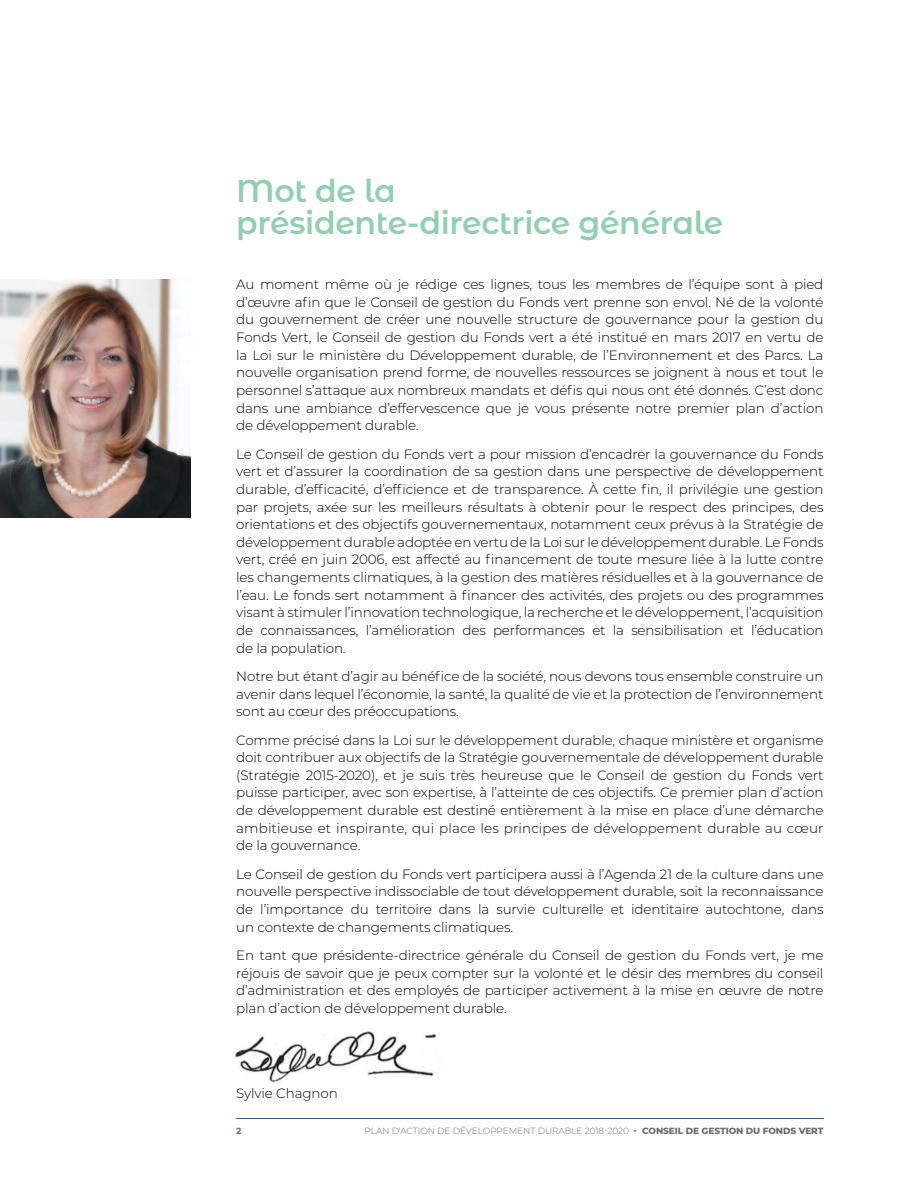
<style>
.page{position:relative;width:918px;height:1188px;background:#fff}
.page>*{position:absolute;margin:0;border:0;box-sizing:border-box;transform-origin:0 0}
.t1{font:600 31.5px/31.5px "Montserrat Alternates";letter-spacing:-.01em;color:#90d0ae}
.t2{font:300 13.5px/17.7px "Montserrat";letter-spacing:-.01em;color:#000;text-align:justify}
.t3{font:300 9px "Montserrat";letter-spacing:-.01em;color:#6d6e71}
.t4{font:800 9px "Montserrat";color:#787e54}
.s1{font-weight:800}
</style>
<div class="page">
<hr style="left:236px;top:1119px;width:588px;height:1px;background:#2e5c9e">
<img style="left:235px;top:1031px;width:205px;height:52px">
<img style="left:0;top:280px;width:190px;height:237px">
<h1 class="t1" style="left:236px;top:174px;width:489px">Mot de la présidente-directrice générale</h1>
<p class="t2" style="left:236px;top:275px;width:589px">Au moment même où je rédige ces lignes, tous les membres de l’équipe sont à pied d’œuvre afin que le Conseil de gestion du Fonds vert prenne son envol. Né de la volonté du gouvernement de créer une nouvelle structure de gouvernance pour la gestion du Fonds Vert, le Conseil de gestion du Fonds vert a été institué en mars 2017 en vertu de la Loi sur le ministère du Développement durable, de l’Environnement et des Parcs. La nouvelle organisation prend forme, de nouvelles ressources se joignent à nous et tout le personnel s’attaque aux nombreux mandats et défis qui nous ont été donnés. C’est donc dans une ambiance d’effervescence que je vous présente notre premier plan d’action de développement durable.</p>
<p class="t2" style="left:236px;top:445px;width:589px">Le Conseil de gestion du Fonds vert a pour mission d’encadrer la gouvernance du Fonds vert et d’assurer la coordination de sa gestion dans une perspective de développement durable, d’efficacité, d’efficience et de transparence. À cette fin, il privilégie une gestion par projets, axée sur les meilleurs résultats à obtenir pour le respect des principes, des orientations et des objectifs gouvernementaux, notamment ceux prévus à la Stratégie de développement durable adoptée en vertu de la Loi sur le développement durable. Le Fonds vert, créé en juin 2006, est affecté au financement de toute mesure liée à la lutte contre les changements climatiques, à la gestion des matières résiduelles et à la gouvernance de l’eau. Le fonds sert notamment à financer des activités, des projets ou des programmes visant à stimuler l’innovation technologique, la recherche et le développement, l’acquisition de connaissances, l’amélioration des performances et la sensibilisation et l’éducation de la population.</p>
<p class="t2" style="left:236px;top:667px;width:589px">Notre but étant d’agir au bénéfice de la société, nous devons tous ensemble construire un avenir dans lequel l’économie, la santé, la qualité de vie et la protection de l’environnement sont au cœur des préoccupations.</p>
<p class="t2" style="left:236px;top:730px;width:589px">Comme précisé dans la Loi sur le développement durable, chaque ministère et organisme doit contribuer aux objectifs de la Stratégie gouvernementale de développement durable (Stratégie 2015-2020), et je suis très heureuse que le Conseil de gestion du Fonds vert puisse participer, avec son expertise, à l’atteinte de ces objectifs. Ce premier plan d’action de développement durable est destiné entièrement à la mise en place d’une démarche ambitieuse et inspirante, qui place les principes de développement durable au cœur de la gouvernance.</p>
<p class="t2" style="left:236px;top:865px;width:589px">Le Conseil de gestion du Fonds vert participera aussi à l’Agenda 21 de la culture dans une nouvelle perspective indissociable de tout développement durable, soit la reconnaissance de l’importance du territoire dans la survie culturelle et identitaire autochtone, dans un contexte de changements climatiques.</p>
<p class="t2" style="left:236px;top:946px;width:589px">En tant que présidente-directrice générale du Conseil de gestion du Fonds vert, je me réjouis de savoir que je peux compter sur la volonté et le désir des membres du conseil d’administration et des employés de participer activement à la mise en œuvre de notre plan d’action de développement durable.</p>
<p class="t2" style="left:236px;top:1084px;width:103px">Sylvie Chagnon</p>
<p class="t4" style="left:236px;top:1124px;width:7px">2</p>
<p class="t3" style="left:365px;top:1125px;width:460px">PLAN D’ACTION DE DÉVELOPPEMENT DURABLE 2018-2020 <span class="s1">- CONSEIL DE GESTION DU FONDS VERT</span></p>
</div>
